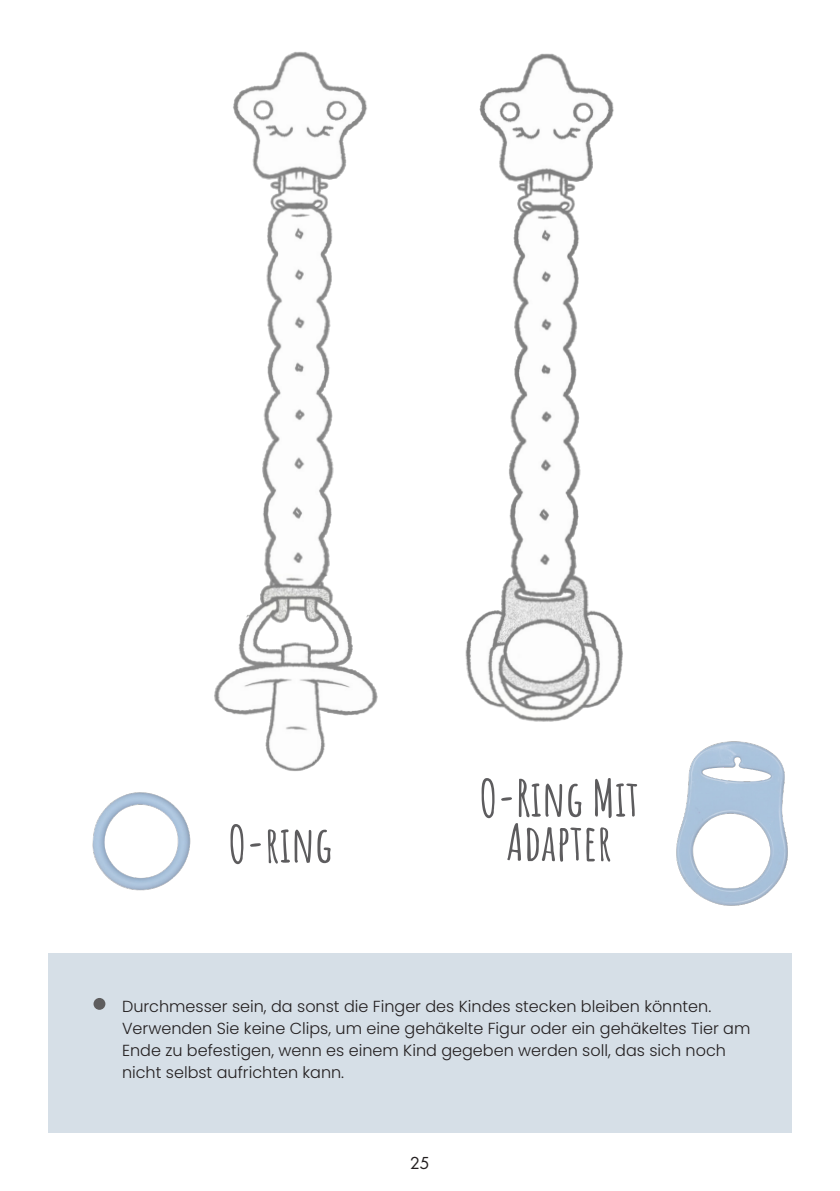
<style>
.page{position:relative;width:840px;height:1191px;background:#fff}
.page>*{position:absolute;margin:0;border:0;box-sizing:border-box;transform-origin:0 0}
.t1{font:700 50px/44px "Amatic SC";color:#5d5c5e;text-align:center}
.t2{font:300 16px/22px "Poppins";color:#231f20}
.t3{font:16px "Futura Std";color:#231f20}
</style>
<div class="page">
<img style="left:214px;top:51px;width:409px;height:720px">
<img style="left:92px;top:792px;width:99px;height:99px">
<img style="left:676px;top:741px;width:112px;height:165px">
<div style="left:48px;top:953px;width:743px;height:179px;background:#d6dfe7"></div>
<div style="left:93px;top:998px;width:12px;height:11px;background:#5e5d5e;border-radius:50%"></div>
<p class="t1" style="left:228px;top:819px;width:105px">O-ring</p>
<p class="t1" style="left:479px;top:773px;width:161px">O-Ring Mit<br>Adapter</p>
<p class="t2" style="left:122px;top:995px;width:590px">Durchmesser sein, da sonst die Finger des Kindes stecken bleiben könnten.</p>
<p class="t2" style="left:122px;top:1017px;width:629px">Verwenden Sie keine Clips, um eine gehäkelte Figur oder ein gehäkeltes Tier am<br>Ende zu befestigen, wenn es einem Kind gegeben werden soll, das sich noch nicht selbst aufrichten kann.</p>
<p class="t3" style="left:410px;top:1153px;width:21px">25</p>
</div>
